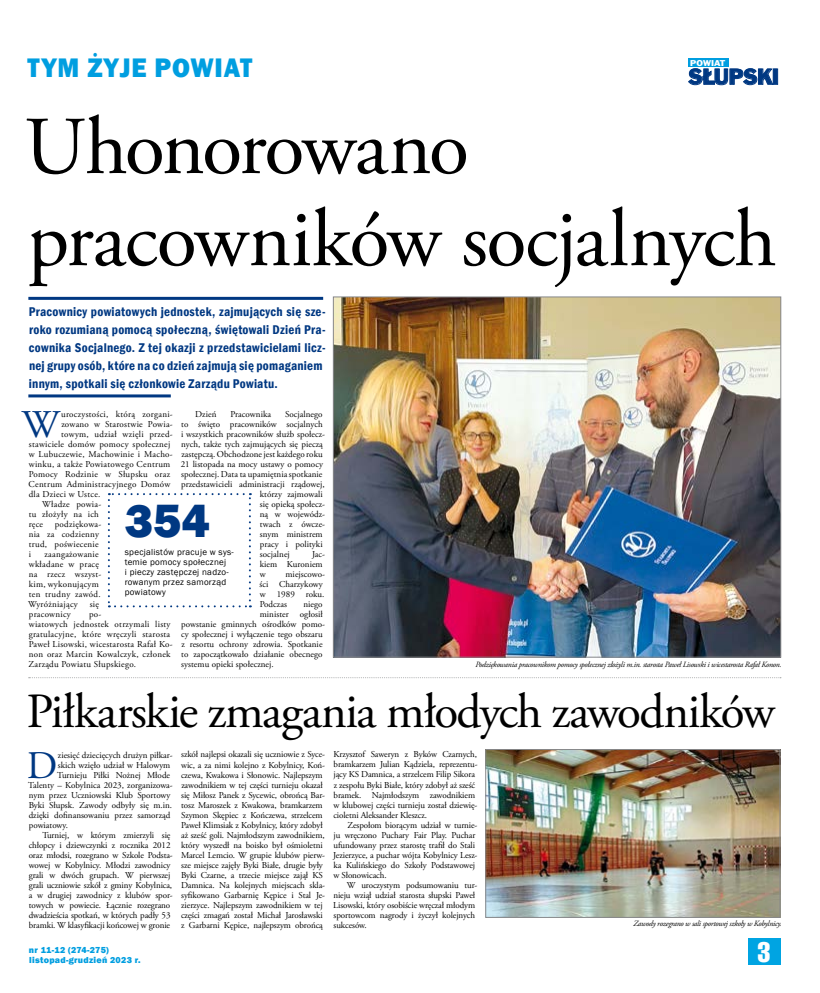
<style>
.page{position:relative;width:820px;height:993px;background:#fff}
.page>*{position:absolute;margin:0;border:0;box-sizing:border-box;transform-origin:0 0}
.t1{font:82px/92px "Adobe Garamond Pro";letter-spacing:-.02em;color:#000}
.t2{font:49px "Adobe Garamond Pro";letter-spacing:-.03em;color:#000}
.t3{font:800 48px "Franklin Gothic";color:#003882}
.t4{font:39.2px "Adobe Garamond Pro";color:#003882}
.t5{font:800 27.6px "Franklin Gothic";letter-spacing:.03em;color:#009ee0;scale:.94 1}
.t6{font:27.5px "Swis 911 Cm EU";color:#fff}
.t7{font:20.1px "Frank Goth EU";letter-spacing:-.01em;color:#003882}
.t8{font:600 condensed 13px/18px "Franklin Gothic";letter-spacing:.02em;color:#003882}
.t9{font:9px/10px "Adobe Garamond Pro";letter-spacing:-.01em;color:#000}
.t10{font:9px/10px "Adobe Garamond Pro";letter-spacing:.03em;color:#000}
.t11{font:9px/10px "Franklin Gothic";letter-spacing:.03em;color:#000}
.t12{font:800 9px/10px "Franklin Gothic";letter-spacing:.03em;color:#009ee0}
.t13{font:italic 8px "Adobe Garamond Pro";letter-spacing:-.03em;color:#000}
.t14{font:7.7px "Frank Goth EU";letter-spacing:.02em;color:#fff;scale:1.09 1}
</style>
<div class="page">
<div style="left:747px;top:937px;width:33px;height:27px;background:#00a4e2"></div>
<div style="left:688px;top:58px;width:40px;height:9px;background:#009ee0"></div>
<svg style="left:688px;top:69px;width:84px;height:16px"></svg>
<div style="left:772px;top:69px;width:5px;height:15px;border:1px solid #003882"></div>
<img style="left:487px;top:751px;width:291px;height:164px">
<div style="left:485px;top:749px;width:295px;height:168px;border:1px solid #87888a"></div>
<img style="left:335px;top:298px;width:443px;height:357px">
<svg style="left:29px;top:677px;width:751px;height:1px"></svg>
<svg style="left:108px;top:493px;width:143px;height:114px"></svg>
<hr style="left:28px;top:297px;width:295px;height:3px;background:#003882">
<hr style="left:28px;top:394px;width:143px;height:3px;background:#003882">
<h3 class="t5" style="left:27px;top:50px;width:241px">TYM ŻYJE POWIAT</h3>
<p class="t14" style="left:689px;top:58px;width:34px">POWIAT</p>
<h3 class="t7" style="left:688px;top:65px;width:92px">SŁUPSKI</h3>
<h1 class="t1" style="left:24px;top:104px;width:753px">Uhonorowano pracowników socjalnych</h1>
<p class="t8" style="left:29px;top:302px;width:298px">Pracownicy powiatowych jednostek, zajmujących się sze&shy;roko rozumianą pomocą społeczną, świętowali Dzień Pra&shy;cownika Socjalnego. Z tej okazji z przedstawicielami licz&shy;nej grupy osób, które na co dzień zajmują się pomaganiem innym, spotkali się członkowie Zarządu Powiatu.</p>
<p class="t9" style="left:195px;top:409px;width:23px">Dzień</p>
<p class="t9" style="left:230px;top:409px;width:42px">Pracownika</p>
<p class="t9" style="left:285px;top:409px;width:39px">Socjalnego</p>
<p class="t9" style="left:181px;top:419px;width:143px">to święto pracowników socjalnych</p>
<p class="t9" style="left:181px;top:429px;width:145px">i wszystkich pracowników służb społecz-</p>
<p class="t9" style="left:181px;top:439px;width:143px">nych, także tych zajmujących się pieczą</p>
<p class="t9" style="left:181px;top:449px;width:143px">zastępczą. Obchodzone jest każdego roku</p>
<p class="t9" style="left:181px;top:459px;width:144px">21 listopada na mocy ustawy o pomocy</p>
<p class="t9" style="left:181px;top:469px;width:143px">społecznej. Data ta upamiętnia spotkanie</p>
<p class="t9" style="left:181px;top:479px;width:145px">przedstawicieli administracji rządowej,</p>
<p class="t9" style="left:260px;top:489px;width:64px">którzy zajmowali</p>
<p class="t9" style="left:260px;top:499px;width:67px">się opieką społecz-</p>
<p class="t9" style="left:260px;top:509px;width:67px">ną w wojewódz-</p>
<p class="t9" style="left:260px;top:519px;width:67px">twach z ówcze-</p>
<p class="t9" style="left:260px;top:529px;width:64px">snym ministrem</p>
<p class="t9" style="left:260px;top:539px;width:64px">pracy i polityki</p>
<p class="t9" style="left:260px;top:549px;width:31px">socjalnej</p>
<h3 class="t4" style="left:22px;top:401px;width:39px">W</h3>
<p class="t10" style="left:61px;top:409px;width:113px">uroczystości, którą zorgani-</p>
<p class="t10" style="left:61px;top:419px;width:113px">zowano w Starostwie Powia-</p>
<p class="t10" style="left:61px;top:429px;width:113px">towym, udział wzięli przed-</p>
<p class="t10" style="left:29px;top:439px;width:143px">stawiciele domów pomocy społecznej</p>
<p class="t10" style="left:29px;top:449px;width:145px">w Lubuczewie, Machowinie i Macho-</p>
<p class="t10" style="left:29px;top:459px;width:143px">winku, a także Powiatowego Centrum</p>
<p class="t10" style="left:29px;top:469px;width:143px">Pomocy Rodzinie w Słupsku oraz</p>
<p class="t10" style="left:29px;top:479px;width:143px">Centrum Administracyjnego Domów</p>
<p class="t10" style="left:29px;top:489px;width:73px">dla Dzieci w Ustce.</p>
<p class="t10" style="left:42px;top:499px;width:61px">Władze powia-</p>
<p class="t10" style="left:29px;top:509px;width:72px">tu złożyły na ich</p>
<p class="t9" style="left:29px;top:519px;width:16px">ręce</p>
<h3 class="t3" style="left:125px;top:490px;width:86px">354</h3>
<p class="t11" style="left:125px;top:547px;width:111px">specjalistów pracuje w sys&shy;temie pomocy społecznej<br>i pieczy zastępczej nadzo&shy;rowanym przez samorząd powiatowy</p>
<p class="t10" style="left:29px;top:519px;width:74px;text-indent:26px">podziękowa&shy;nia za codzienny trud, poświecenie i</p>
<p class="t9" style="left:260px;top:549px;width:67px;text-indent:52px">Jac&shy;kiem Kuroniem w</p>
<p class="t10" style="left:28px;top:549px;width:75px;text-indent:17px">zaangażowanie wkładane w pracę na rzecz wszyst&shy;kim, wykonującym ten trudny zawód.<br>Wyróżniający</p>
<p class="t9" style="left:259px;top:569px;width:67px;text-indent:26px">miejscowo&shy;ści Charzykowy w 1989 roku.<br>Podczas</p>
<p class="t9" style="left:303px;top:599px;width:21px">niego</p>
<p class="t9" style="left:260px;top:609px;width:64px">minister ogłosił</p>
<p class="t9" style="left:181px;top:619px;width:145px">powstanie gminnych ośrodków pomo-</p>
<p class="t9" style="left:181px;top:629px;width:143px">cy społecznej i wyłączenie tego obszaru</p>
<p class="t9" style="left:181px;top:639px;width:143px">z resortu ochrony zdrowia. Spotkanie</p>
<p class="t9" style="left:181px;top:649px;width:143px">to zapoczątkowało działanie obecnego</p>
<p class="t9" style="left:181px;top:659px;width:94px">systemu opieki społecznej.</p>
<p class="t9" style="left:90px;top:599px;width:11px">się</p>
<p class="t10" style="left:29px;top:609px;width:44px">pracownicy</p>
<p class="t10" style="left:28px;top:609px;width:146px;text-indent:60px">po-<br>wiatowych jednostek otrzymali listy gratulacyjne, które wręczyli starosta<br>Paweł Lisowski, wicestarosta Rafał Ko&shy;non oraz Marcin Kowalczyk, członek<br>Zarządu Powiatu Słupskiego.</p>
<p class="t13" style="left:475px;top:659px;width:308px">Podziękowania pracownikom pomocy społecznej złożyli m.in. starosta Paweł Lisowski i wicestarosta Rafał Konon.</p>
<h2 class="t2" style="left:26px;top:682px;width:749px">Piłkarskie zmagania młodych zawodników</h2>
<h3 class="t4" style="left:27px;top:741px;width:32px">D</h3>
<p class="t9" style="left:58px;top:749px;width:116px">ziesięć dziecięcych drużyn piłkar-</p>
<p class="t9" style="left:58px;top:759px;width:114px">skich wzięło udział w Halowym</p>
<p class="t9" style="left:57px;top:769px;width:114px">Turnieju Piłki Nożnej Młode</p>
<p class="t9" style="left:28px;top:779px;width:146px">Talenty – Kobylnica 2023, zorganizowa-</p>
<p class="t9" style="left:29px;top:789px;width:143px">nym przez Uczniowski Klub Sportowy</p>
<p class="t9" style="left:29px;top:799px;width:145px">Byki Słupsk. Zawody odbyły się m.in.</p>
<p class="t9" style="left:29px;top:809px;width:143px">dzięki dofinansowaniu przez samorząd</p>
<p class="t9" style="left:29px;top:819px;width:41px">powiatowy.</p>
<p class="t9" style="left:42px;top:829px;width:129px">Turniej, w którym zmierzyli się</p>
<p class="t9" style="left:29px;top:839px;width:143px">chłopcy i dziewczynki z rocznika 2012</p>
<p class="t9" style="left:29px;top:849px;width:145px">oraz młodsi, rozegrano w Szkole Podsta-</p>
<p class="t9" style="left:29px;top:859px;width:143px">wowej w Kobylnicy. Młodzi zawodnicy</p>
<p class="t9" style="left:29px;top:869px;width:143px">grali w dwóch grupach. W pierwszej</p>
<p class="t9" style="left:29px;top:879px;width:145px">grali uczniowie szkół z gminy Kobylnica,</p>
<p class="t9" style="left:29px;top:889px;width:145px">a w drugiej zawodnicy z klubów spor-</p>
<p class="t9" style="left:29px;top:899px;width:143px">towych w powiecie. Łącznie rozegrano</p>
<p class="t9" style="left:29px;top:909px;width:143px">dwadzieścia spotkań, w których padły 53</p>
<p class="t9" style="left:29px;top:919px;width:143px">bramki. W klasyfikacji końcowej w gronie</p>
<p class="t9" style="left:181px;top:749px;width:146px">szkół najlepsi okazali się uczniowie z Syce&shy;wic, a za nimi kolejno z Kobylnicy, Koń&shy;czewa, Kwakowa i Słonowic. Najlepszym zawodnikiem w tej części turnieju okazał się Miłosz Panek z Sycewic, obrońcą Bar&shy;tosz Maroszek z Kwakowa, bramkarzem Szymon Skępiec z Kończewa, strzelcem Paweł Klimsiak z Kobylnicy, który zdobył aż sześć goli. Najmłodszym zawodnikiem, który wyszedł na boisko był ośmioletni Marcel Lemcio. W grupie klubów pierw&shy;sze miejsce zajęły Byki Białe, drugie były Byki Czarne, a trzecie miejsce zajął KS Damnica. Na kolejnych miejscach skla&shy;syfikowano Garbarnię Kępice i Stal Je&shy;zierzyce. Najlepszym zawodnikiem w tej części zmagań został Michał Jarosławski z Garbarni Kępice, najlepszym obrońcą</p>
<p class="t9" style="left:333px;top:749px;width:145px">Krzysztof Saweryn z Byków Czarnych, bramkarzem Julian Kądziela, reprezentu&shy;jący KS Damnica, a strzelcem Filip Sikora z zespołu Byki Białe, który zdobył aż sześć bramek. Najmłodszym zawodnikiem w klubowej części turnieju został dziewię&shy;cioletni Aleksander Kleszcz.</p>
<p class="t9" style="left:333px;top:819px;width:146px;text-indent:14px">Zespołom biorącym udział w turnie&shy;ju wręczono Puchary Fair Play. Puchar ufundowany przez starostę trafił do Stali Jezierzyce, a puchar wójta Kobylnicy Lesz&shy;ka Kulińskiego do Szkoły Podstawowej w Słonowicach.</p>
<p class="t9" style="left:333px;top:879px;width:146px;text-indent:14px">W uroczystym podsumowaniu tur&shy;nieju wziął udział starosta słupski Paweł Lisowski, który osobiście wręczał młodym sportowcom nagrody i życzył kolejnych sukcesów.</p>
<p class="t13" style="left:633px;top:918px;width:150px">Zawody rozegrano w sali sportowej szkoły w Kobylnicy.</p>
<p class="t12" style="left:29px;top:944px;width:113px">nr 11-12 (274-275) listopad-grudzień 2023 r.</p>
<h3 class="t6" style="left:757px;top:935px;width:14px">3</h3>
</div>
